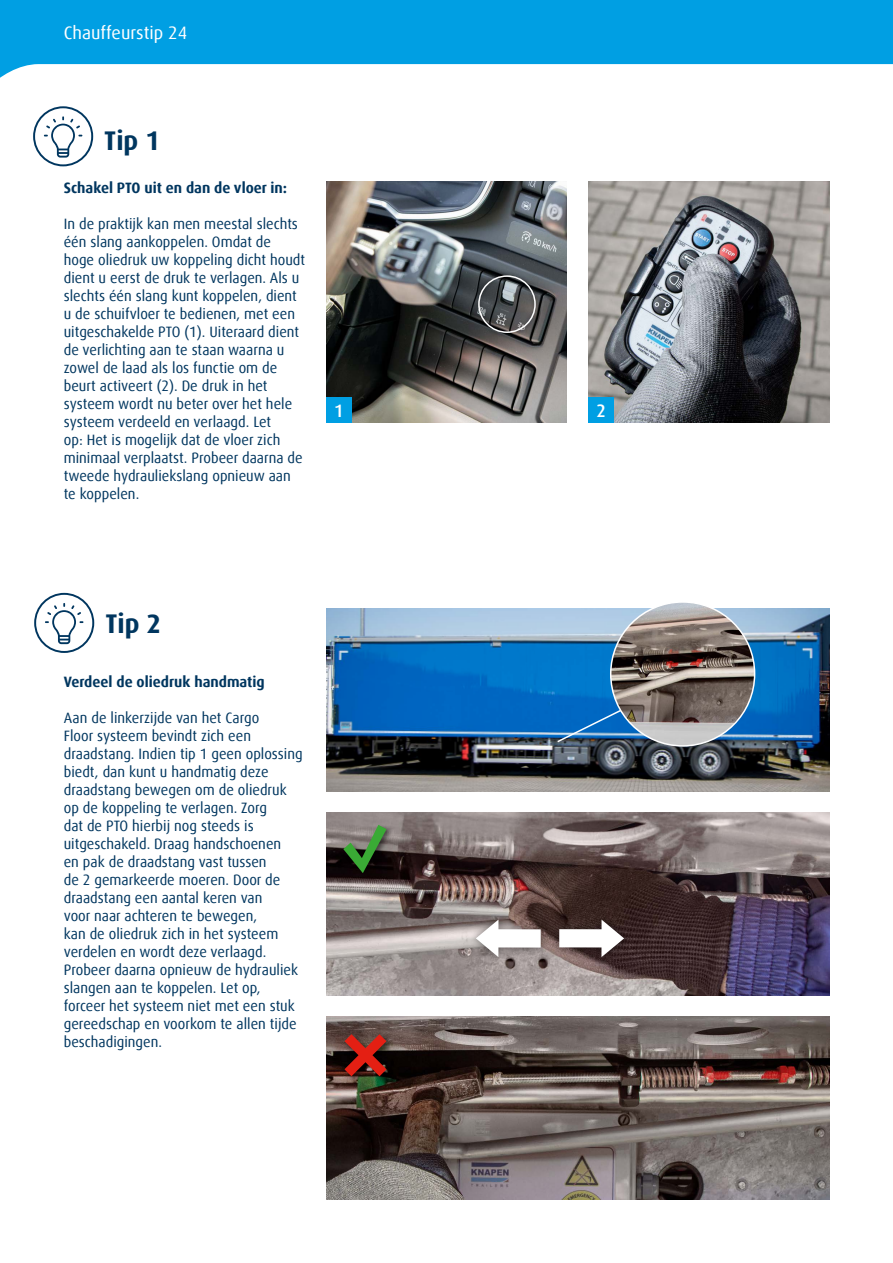
<style>
.page{position:relative;width:893px;height:1263px;background:#fff}
.page>*{position:absolute;margin:0;border:0;box-sizing:border-box;transform-origin:0 0}
.t1{font:700 27px "Dax";color:#00365f;scale:.96 1}
.t2{font:18px "Dax Offc Pro";color:#fff}
.t3{font:500 18px "Dax Offc Pro";color:#fff;scale:.96 1}
.t4{font:15px/18px "Dax Offc Pro";color:#00365f;scale:.96 1}
.t5{font:700 15px "Dax Offc Pro";color:#00365f;scale:.96 1}
</style>
<div class="page">
<img style="left:326px;top:608px;width:503px;height:183px">
<svg style="left:0;top:0;width:893px;height:78px;fill:#009fe3"></svg>
<svg style="left:34px;top:593px;width:60px;height:60px"></svg>
<img style="left:611px;top:602px;width:144px;height:144px;border-radius:72px">
<svg style="left:556px;top:708px;width:67px;height:36px;background:#216eb2"></svg>
<img style="left:326px;top:812px;width:503px;height:183px">
<img style="left:326px;top:1016px;width:503px;height:183px">
<div style="left:343px;top:1033px;width:50px;height:50px;background:#000;opacity:.5"></div>
<svg style="left:344px;top:1034px;width:43px;height:42px;background:#882119"></svg>
<div style="left:342px;top:824px;width:51px;height:56px;background:#000;opacity:.5"></div>
<svg style="left:343px;top:825px;width:44px;height:48px;background:#486240"></svg>
<div style="left:468px;top:912px;width:82px;height:53px;background:#000;opacity:.5"></div>
<svg style="left:476px;top:919px;width:65px;height:38px"></svg>
<div style="left:550px;top:912px;width:82px;height:53px;background:#000;opacity:.5"></div>
<svg style="left:559px;top:919px;width:65px;height:38px"></svg>
<svg style="left:33px;top:106px;width:60px;height:60px"></svg>
<img style="left:588px;top:181px;width:241px;height:242px">
<img style="left:326px;top:181px;width:241px;height:242px">
<div style="left:474px;top:271px;width:66px;height:66px;background:#000;opacity:.5"></div>
<div style="left:478px;top:275px;width:58px;height:58px;border:2px solid #fff;border-radius:50%"></div>
<div style="left:326px;top:397px;width:25px;height:26px;background:#009fe3"></div>
<div style="left:588px;top:397px;width:26px;height:26px;background:#009fe3"></div>
<p class="t2" style="left:64px;top:21px;width:125px">Chauffeurstip 24</p>
<h1 class="t1" style="left:104px;top:126px;width:59px">Tip 1</h1>
<p class="t5" style="left:64px;top:178px;width:234px">Schakel PTO uit en dan de vloer in:</p>
<p class="t4" style="left:64px;top:214px;width:253px">In de praktijk kan men meestal slechts één slang aankoppelen. Omdat de hoge oliedruk uw koppeling dicht houdt dient u eerst de druk te verlagen. Als u slechts één slang kunt koppelen, dient u de schuifvloer te bedienen, met een uitgeschakelde PTO (1). Uiteraard dient de verlichting aan te staan waarna u zowel de laad als los functie om de beurt activeert (2). De druk in het systeem wordt nu beter over het hele systeem verdeeld en verlaagd. Let<br>op: Het is mogelijk dat de vloer zich minimaal verplaatst. Probeer daarna de tweede hydrauliekslang opnieuw aan te koppelen.</p>
<p class="t3" style="left:334px;top:399px;width:11px">1</p>
<p class="t3" style="left:596px;top:399px;width:11px">2</p>
<h1 class="t1" style="left:105px;top:608px;width:59px">Tip 2</h1>
<p class="t5" style="left:64px;top:672px;width:211px">Verdeel de oliedruk handmatig</p>
<p class="t4" style="left:64px;top:708px;width:250px">Aan de linkerzijde van het Cargo<br>Floor systeem bevindt zich een draadstang. Indien tip 1 geen oplossing biedt, dan kunt u handmatig deze draadstang bewegen om de oliedruk op de koppeling te verlagen. Zorg<br>dat de PTO hierbij nog steeds is uitgeschakeld. Draag handschoenen<br>en pak de draadstang vast tussen<br>de 2 gemarkeerde moeren. Door de draadstang een aantal keren van<br>voor naar achteren te bewegen,<br>kan de oliedruk zich in het systeem verdelen en wordt deze verlaagd.<br>Probeer daarna opnieuw de hydrauliek slangen aan te koppelen. Let op, forceer het systeem niet met een stuk gereedschap en voorkom te allen tijde beschadigingen.</p>
</div>
